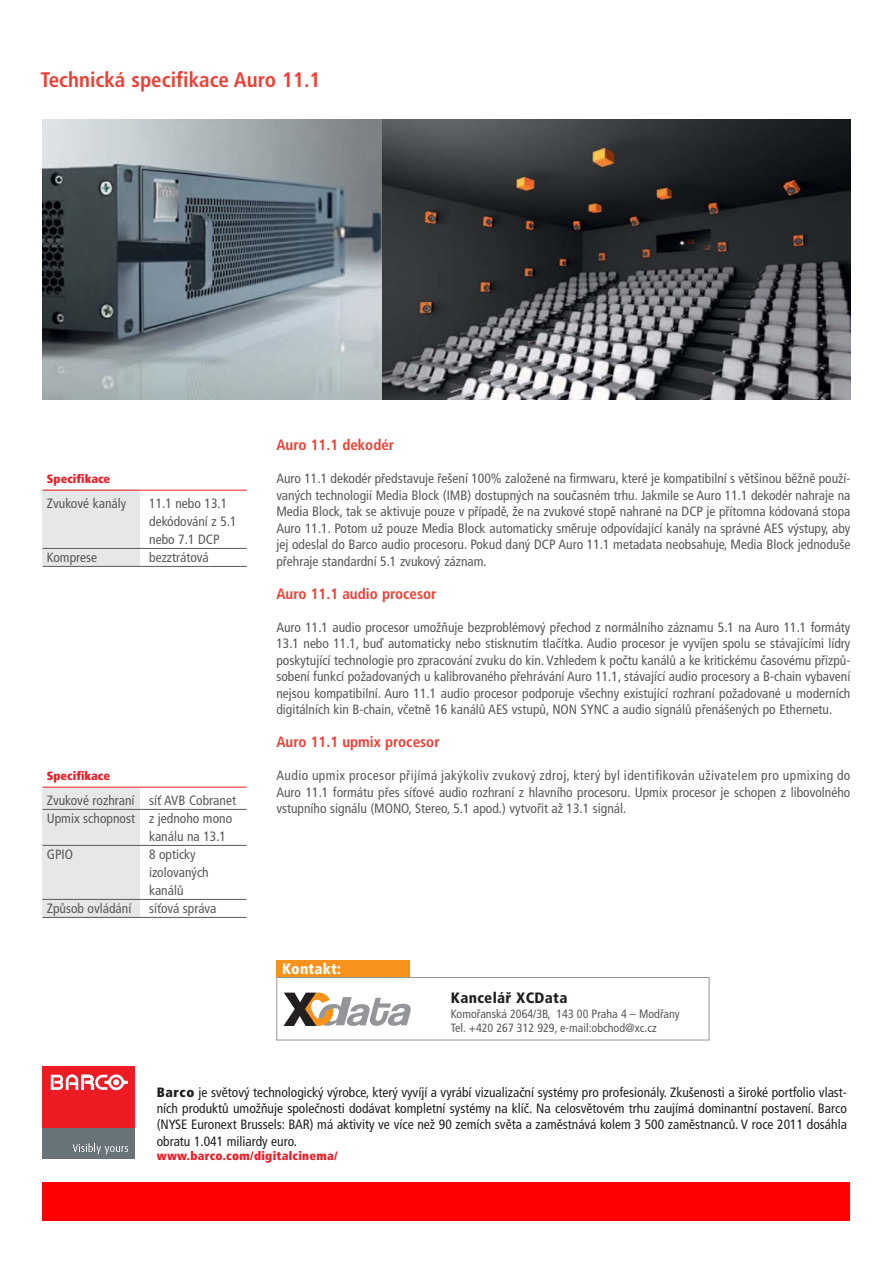
<style>
.page{position:relative;width:893px;height:1263px;background:#fff}
.page>*{position:absolute;margin:0;border:0;box-sizing:border-box;transform-origin:0 0}
.t1{font:700 condensed 21px "Frutiger CE";color:#ef3e33}
.t2{font:700 condensed 15px "Frutiger CE";color:#ef3e33}
.t3{font:900 condensed 15px "Frutiger CE";letter-spacing:.02em;color:#231f20}
.t4{font:900 condensed 15px "Frutiger CE";letter-spacing:.015em;color:#fff}
.t5{font:condensed 13.5px/16.5px "Frutiger CE";color:#58595b;text-align:justify}
.t6{font:condensed 13.5px/16.2px "Frutiger CE";color:#231f20;text-align:justify}
.t7{font:condensed 12px/14.4px "Frutiger CE";color:#58595b}
.t8{font:900 condensed 12px "Frutiger CE";letter-spacing:.025em;color:#ed1c24}
.t9{font:900 condensed 12px "Frutiger CE";color:#ed1c24}
.s1{font-weight:900}
</style>
<div class="page">
<div style="left:39px;top:1063px;width:99px;height:98px;background:linear-gradient(to right,#fff,#fff)"></div>
<div style="left:43px;top:1128px;width:92px;height:30px;background:#68737a"></div>
<div style="left:43px;top:1066px;width:92px;height:62px;background:#ed1c24"></div>
<svg style="left:51px;top:1074px;width:77px;height:16px"></svg>
<svg style="left:73px;top:1143px;width:55px;height:11px"></svg>
<div style="left:43px;top:1182px;width:807px;height:38px;background:#ff0002"></div>
<img style="left:43px;top:119px;width:807px;height:281px">
<div style="left:43px;top:489px;width:97px;height:77px;background:#e6e7e8"></div>
<hr style="left:43px;top:490px;width:204px;height:1px;background:#ed1c24">
<hr style="left:43px;top:548px;width:204px;height:1px;background:#58595b">
<hr style="left:43px;top:566px;width:204px;height:1px;background:#58595b">
<div style="left:43px;top:787px;width:97px;height:130px;background:#e6e7e8"></div>
<hr style="left:43px;top:787px;width:204px;height:1px;background:#ed1c24">
<hr style="left:43px;top:809px;width:204px;height:1px;background:#58595b">
<hr style="left:43px;top:845px;width:204px;height:1px;background:#58595b">
<hr style="left:43px;top:899px;width:204px;height:1px;background:#58595b">
<hr style="left:43px;top:917px;width:204px;height:1px;background:#58595b">
<svg style="left:284px;top:992px;width:127px;height:34px"></svg>
<div style="left:276px;top:960px;width:134px;height:17px;background:#f7931d"></div>
<div style="left:276px;top:977px;width:433px;height:63px;border:1px solid #939598"></div>
<h1 class="t1" style="left:40px;top:70px;width:281px">Technická specifikace Auro 11.1</h1>
<p class="t9" style="left:47px;top:473px;width:65px">Specifikace</p>
<p class="t5" style="left:47px;top:496px;width:81px">Zvukové kanály</p>
<p class="t5" style="left:149px;top:495px;width:89px;line-height:18px;text-align:left">11.1 nebo 13.1 dekódování z 5.1 nebo 7.1 DCP</p>
<p class="t5" style="left:47px;top:550px;width:52px">Komprese</p>
<p class="t5" style="left:149px;top:550px;width:61px">bezztrátová</p>
<p class="t9" style="left:47px;top:770px;width:65px">Specifikace</p>
<p class="t5" style="left:47px;top:792px;width:191px">Zvukové rozhraní síť AVB Cobranet</p>
<p class="t5" style="left:47px;top:810px;width:187px">Upmix schopnost z jednoho mono</p>
<p class="t5" style="left:149px;top:828px;width:79px">kanálu na 13.1</p>
<p class="t5" style="left:47px;top:846px;width:28px">GPIO</p>
<p class="t5" style="left:149px;top:846px;width:61px;line-height:18px;text-align:left">8 opticky izolovaných kanálů</p>
<p class="t5" style="left:47px;top:900px;width:86px">Způsob ovládání</p>
<p class="t5" style="left:149px;top:900px;width:69px">síťová správa</p>
<p class="t2" style="left:276px;top:438px;width:119px">Auro 11.1 dekodér</p>
<p class="t5" style="left:276px;top:471px;width:576px">Auro 11.1 dekodér představuje řešení 100% založené na firmwaru, které je kompatibilní s většinou běžně použí&shy;vaných technologií Media Block (IMB) dostupných na současném trhu. Jakmile se Auro 11.1 dekodér nahraje na Media Block, tak se aktivuje pouze v případě, že na zvukové stopě nahrané na DCP je přítomna kódovaná stopa Auro 11.1. Potom už pouze Media Block automaticky směruje odpovídající kanály na správné AES výstupy, aby jej odeslal do Barco audio procesoru. Pokud daný DCP Auro 11.1 metadata neobsahuje, Media Block jednoduše přehraje standardní 5.1 zvukový záznam.</p>
<p class="t2" style="left:276px;top:586px;width:162px">Auro 11.1 audio procesor</p>
<p class="t5" style="left:276px;top:619px;width:576px">Auro 11.1 audio procesor umožňuje bezproblémový přechod z normálního záznamu 5.1 na Auro 11.1 formáty 13.1 nebo 11.1, buď automaticky nebo stisknutím tlačítka. Audio procesor je vyvíjen spolu se stávajícími lídry poskytující technologie pro zpracování zvuku do kin. Vzhledem k počtu kanálů a ke kritickému časovému přizpů&shy;sobení funkcí požadovaných u kalibrovaného přehrávání Auro 11.1, stávající audio procesory a B-chain vybavení nejsou kompatibilní. Auro 11.1 audio procesor podporuje všechny existující rozhraní požadované u moderních digitálních kin B-chain, včetně 16 kanálů AES vstupů, NON SYNC a audio signálů přenášených po Ethernetu.</p>
<p class="t2" style="left:276px;top:735px;width:165px">Auro 11.1 upmix procesor</p>
<p class="t5" style="left:276px;top:768px;width:576px">Audio upmix procesor přijímá jakýkoliv zvukový zdroj, který byl identifikován uživatelem pro upmixing do Auro 11.1 formátu přes síťové audio rozhraní z hlavního procesoru. Upmix procesor je schopen z libovolného vstupního signálu (MONO, Stereo, 5.1 apod.) vytvořit až 13.1 signál.</p>
<p class="t4" style="left:282px;top:962px;width:60px">Kontakt:</p>
<p class="t3" style="left:451px;top:991px;width:118px">Kancelář XCData</p>
<p class="t7" style="left:451px;top:1007px;width:230px">Komořanská 2064/3B, 143 00 Praha 4 – Modřany<br>Tel. +420 267 312 929, e-mail:obchod@xc.cz</p>
<p class="t6" style="left:157px;top:1085px;width:692px"><span class="s1">Barco</span> je světový technologický výrobce, který vyvíjí a vyrábí vizualizační systémy pro profesionály. Zkušenosti a široké portfolio vlast&shy;ních produktů umožňuje společnosti dodávat kompletní systémy na klíč. Na celosvětovém trhu zaujímá dominantní postavení. Barco (NYSE Euronext Brussels: BAR) má aktivity ve více než 90 zemích světa a zaměstnává kolem 3 500 zaměstnanců. V roce 2011 dosáhla obratu 1.041 miliardy euro.</p>
<p class="t8" style="left:157px;top:1150px;width:182px">www.barco.com/digitalcinema/</p>
</div>
